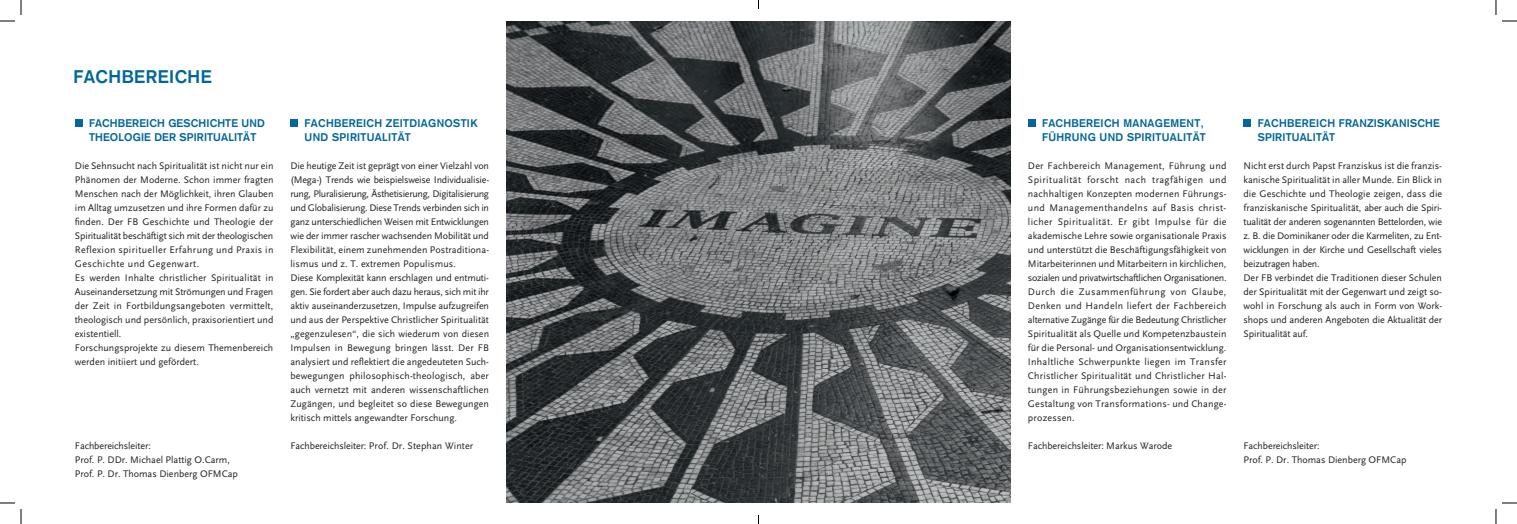
<style>
.page{position:relative;width:1517px;height:524px;background:#fff}
.page>*{position:absolute;margin:0;border:0;box-sizing:border-box;transform-origin:0 0}
.t1{font:700 18px "Akzidenz Grotesk";letter-spacing:.03em;color:#01669a}
.t2{font:700 11px/14px "Akzidenz Grotesk";letter-spacing:.03em;color:#01669a}
.t3{font:10px/14px "Scala Sans";color:#231f20}
</style>
<div class="page">
<div style="left:1027px;top:119px;width:8px;height:8px;background:#01669a"></div>
<div style="left:75px;top:119px;width:8px;height:8px;background:#01669a"></div>
<div style="left:1243px;top:119px;width:8px;height:8px;background:#01669a"></div>
<div style="left:290px;top:119px;width:8px;height:8px;background:#01669a"></div>
<img style="left:506px;top:21px;width:504px;height:482px">
<svg style="left:0;top:0;width:22px;height:22px"></svg>
<svg style="left:0;top:502px;width:22px;height:22px"></svg>
<svg style="left:1495px;top:0;width:21px;height:22px"></svg>
<svg style="left:1495px;top:502px;width:21px;height:22px"></svg>
<h1 class="t1" style="left:73px;top:66px;width:140px">FACHBEREICHE</h1>
<p class="t2" style="left:89px;top:116px;width:177px">FACHBEREICH GESCHICHTE UND<br>THEOLOGIE DER SPIRITUALITÄT</p>
<p class="t3" style="left:75px;top:159px;width:200px">Die Sehnsucht nach Spiritualität ist nicht nur ein Phänomen der Moderne. Schon immer fragten Menschen nach der Möglichkeit, ihren Glauben im Alltag umzusetzen und ihre Formen dafür zu finden. Der FB Geschichte und Theologie der Spiritualität beschäftigt sich mit der theologischen Reflexion spiritueller Erfahrung und Praxis in Geschichte und Gegenwart.<br>Es werden Inhalte christlicher Spiritualität in Auseinandersetzung mit Strömungen und Fragen der Zeit in Fortbildungsangeboten vermittelt, theologisch und persönlich, praxisorientiert und existentiell.<br>Forschungsprojekte zu diesem Themenbereich werden initiiert und gefördert.</p>
<p class="t3" style="left:75px;top:439px;width:164px">Fachbereichsleiter:<br>Prof. P. DDr. Michael Plattig O.Carm,<br>Prof. P. Dr. Thomas Dienberg OFMCap</p>
<p class="t2" style="left:304px;top:116px;width:174px">FACHBEREICH ZEITDIAGNOSTIK<br>UND SPIRITUALITÄT</p>
<p class="t3" style="left:290px;top:159px;width:200px">Die heutige Zeit ist geprägt von einer Vielzahl von (Mega-) Trends wie beispielsweise Individualisie&shy;rung, Pluralisierung, Ästhetisierung, Digitalisierung und Globalisierung. Diese Trends verbinden sich in ganz unterschiedlichen Weisen mit Entwicklungen wie der immer rascher wachsenden Mobilität und Flexibilität, einem zunehmenden Postraditiona&shy;lismus und z. T. extremen Populismus.<br>Diese Komplexität kann erschlagen und entmuti&shy;gen. Sie fordert aber auch dazu heraus, sich mit ihr aktiv auseinanderzusetzen, Impulse aufzugreifen und aus der Perspektive Christlicher Spiritualität „gegenzulesen“, die sich wiederum von diesen Impulsen in Bewegung bringen lässt. Der FB analysiert und reflektiert die angedeuteten Such&shy;bewegungen philosophisch-theologisch, aber auch vernetzt mit anderen wissenschaftlichen Zugängen, und begleitet so diese Bewegungen kritisch mittels angewandter Forschung.</p>
<p class="t3" style="left:290px;top:439px;width:184px">Fachbereichsleiter: Prof. Dr. Stephan Winter</p>
<p class="t2" style="left:1041px;top:116px;width:165px">FACHBEREICH MANAGEMENT,<br>FÜHRUNG UND SPIRITUALITÄT</p>
<p class="t3" style="left:1027px;top:159px;width:200px;text-align:justify">Der Fachbereich Management, Führung und Spiritualität forscht nach tragfähigen und nachhaltigen Konzepten modernen Führungs&shy;und Managementhandelns auf Basis christ&shy;licher Spiritualität. Er gibt Impulse für die akademische Lehre sowie organisationale Praxis und unterstützt die Beschäftigungsfähigkeit von Mitarbeiterinnen und Mitarbeitern in kirchlichen, sozialen und privatwirtschaftlichen Organisationen.<br>Durch die Zusammenführung von Glaube, Denken und Handeln liefert der Fachbereich alternative Zugänge für die Bedeutung Christlicher Spiritualität als Quelle und Kompetenzbaustein für die Personal- und Organisationsentwicklung.<br>Inhaltliche Schwerpunkte liegen im Transfer Christlicher Spiritualität und Christlicher Hal&shy;tungen in Führungsbeziehungen sowie in der Gestaltung von Transformations- und Change&shy;prozessen.</p>
<p class="t3" style="left:1027px;top:439px;width:146px">Fachbereichsleiter: Markus Warode</p>
<p class="t2" style="left:1257px;top:116px;width:184px">FACHBEREICH FRANZISKANISCHE<br>SPIRITUALITÄT</p>
<p class="t3" style="left:1243px;top:159px;width:200px">Nicht erst durch Papst Franziskus ist die franzis&shy;kanische Spiritualität in aller Munde. Ein Blick in die Geschichte und Theologie zeigen, dass die franziskanische Spiritualität, aber auch die Spiri&shy;tualität der anderen sogenannten Bettelorden, wie z. B. die Dominikaner oder die Karmeliten, zu Ent&shy;wicklungen in der Kirche und Gesellschaft vieles beizutragen haben.<br>Der FB verbindet die Traditionen dieser Schulen der Spiritualität mit der Gegenwart und zeigt so&shy;wohl in Forschung als auch in Form von Work&shy;shops und anderen Angeboten die Aktualität der Spiritualität auf.</p>
<p class="t3" style="left:1243px;top:439px;width:164px">Fachbereichsleiter:<br>Prof. P. Dr. Thomas Dienberg OFMCap</p>
</div>
